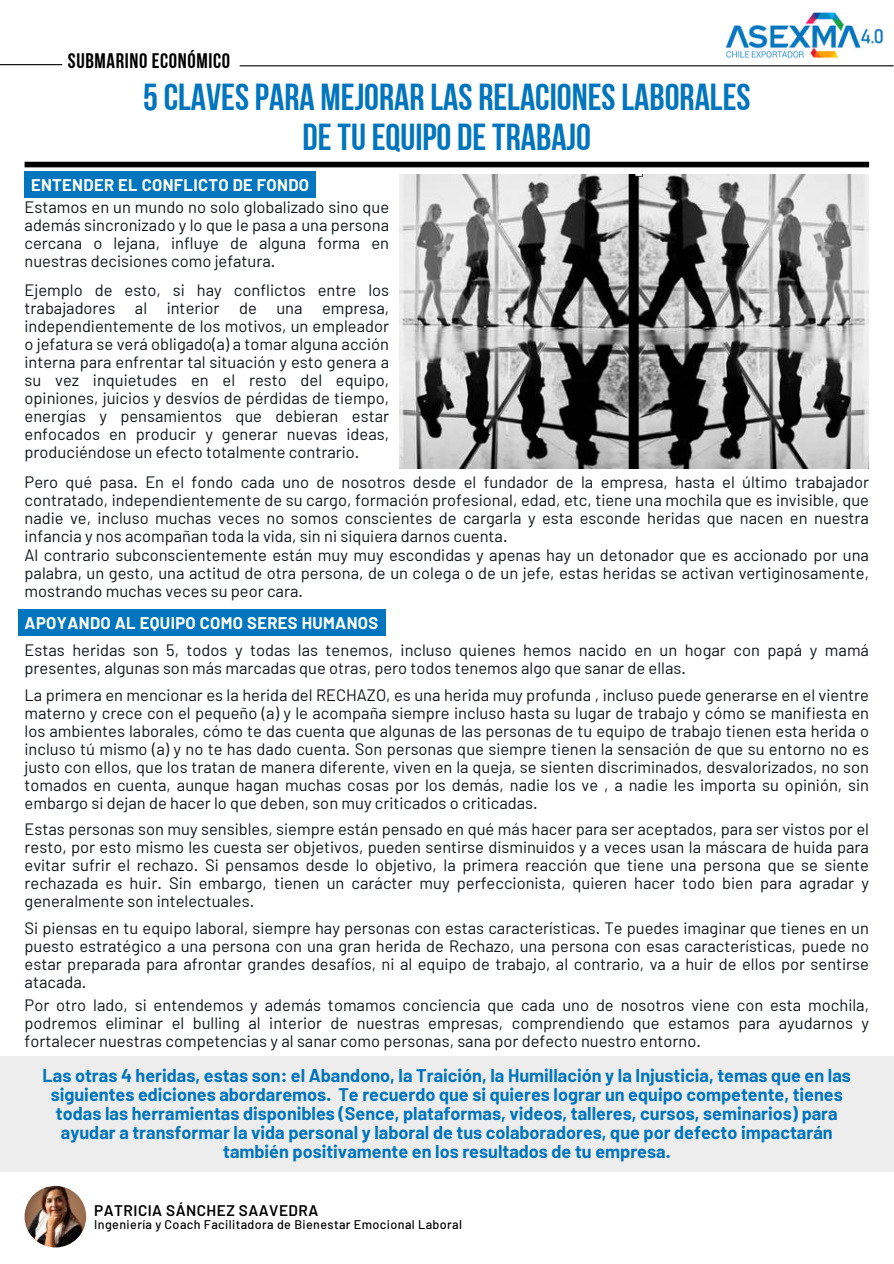
<style>
.page{position:relative;width:894px;height:1264px;background:#fff}
.page>*{position:absolute;margin:0;border:0;box-sizing:border-box;transform-origin:0 0}
.t1{font:37.5px/40.5px "Bebas Neue Cyrillic";color:#0175bd;text-align:center}
.t2{font:21px "Bebas Neue Cyrillic";letter-spacing:.03em;color:#000}
.t3{font:700 18px/19.2px "Barlow";color:#0175bd;text-align:center}
.t4{font:16.5px/18px "Barlow";color:#10141a;text-align:justify}
.t5{font:700 16.5px "Barlow";letter-spacing:.02em;color:#fff}
.t6{font:600 15.3px "Barlow";letter-spacing:.03em;color:#000}
.t7{font:500 12.6px "Barlow";letter-spacing:.03em;color:#000}
</style>
<div class="page">
<div style="left:25px;top:162px;width:843px;height:5px;background:#000"></div>
<hr style="left:0;top:64px;width:62px;height:1px;background:#000">
<hr style="left:239px;top:65px;width:654px;height:1px;background:#000">
<img style="left:724px;top:13px;width:159px;height:46px">
<img style="left:399px;top:174px;width:469px;height:294px">
<div style="left:0;top:1056px;width:893px;height:115px;background:#ededed"></div>
<img style="left:25px;top:1185px;width:61px;height:62px;border-radius:50%">
<div style="left:24px;top:171px;width:292px;height:27px;background:#0175bd"></div>
<div style="left:18px;top:608px;width:367px;height:27px;background:#0175bd"></div>
<p class="t2" style="left:68px;top:52px;width:164px">SUBMARINO ECONÓMICO</p>
<h1 class="t1" style="left:143px;top:80px;width:609px">5CLAVESPARA MEJORAR LAS RELACIONESLABORALES<br>DETUEQUIPO DETRABAJO</h1>
<p class="t5" style="left:31px;top:174px;width:279px">ENTENDER EL CONFLICTO DE FONDO</p>
<p class="t4" style="left:25px;top:197px;width:366px">Estamos en un mundo no solo globalizado sino que además sincronizado y lo que le pasa a una persona cercana o lejana, influye de alguna forma en nuestras decisiones como jefatura.</p>
<p class="t4" style="left:25px;top:281px;width:366px">Ejemplo de esto, si hay conflictos entre los trabajadores al interior de una empresa, independientemente de los motivos, un empleador o jefatura se verá obligado(a) a tomar alguna acción interna para enfrentar tal situación y esto genera a su vez inquietudes en el resto del equipo, opiniones, juicios y desvíos de pérdidas de tiempo, energías y pensamientos que debieran estar enfocados en producir y generar nuevas ideas, produciéndose un efecto totalmente contrario.</p>
<p class="t4" style="left:25px;top:472px;width:845px">Pero qué pasa. En el fondo cada uno de nosotros desde el fundador de la empresa, hasta el último trabajador contratado, independientemente de su cargo, formación profesional, edad, etc, tiene una mochila que es invisible, que nadie ve, incluso muchas veces no somos conscientes de cargarla y esta esconde heridas que nacen en nuestra infancia y nos acompañan toda la vida, sin ni siquiera darnos cuenta.</p>
<p class="t4" style="left:25px;top:545px;width:845px">Al contrario subconscientemente están muy muy escondidas y apenas hay un detonador que es accionado por una palabra, un gesto, una actitud de otra persona, de un colega o de un jefe, estas heridas se activan vertiginosamente, mostrando muchas veces su peor cara.</p>
<p class="t5" style="left:25px;top:612px;width:355px">APOYANDO AL EQUIPO COMO SERES HUMANOS</p>
<p class="t4" style="left:25px;top:641px;width:845px">Estas heridas son 5, todos y todas las tenemos, incluso quienes hemos nacido en un hogar con papá y mamá presentes, algunas son más marcadas que otras, pero todos tenemos algo que sanar de ellas.</p>
<p class="t4" style="left:25px;top:685px;width:845px">La primera en mencionar es la herida del RECHAZO, es una herida muy profunda , incluso puede generarse en el vientre materno y crece con el pequeño (a) y le acompaña siempre incluso hasta su lugar de trabajo y cómo se manifiesta en los ambientes laborales, cómo te das cuenta que algunas de las personas de tu equipo de trabajo tienen esta herida o incluso tú mismo (a) y no te has dado cuenta. Son personas que siempre tienen la sensación de que su entorno no es justo con ellos, que los tratan de manera diferente, viven en la queja, se sienten discriminados, desvalorizados, no son tomados en cuenta, aunque hagan muchas cosas por los demás, nadie los ve , a nadie les importa su opinión, sin embargo si dejan de hacer lo que deben, son muy criticados o criticadas.</p>
<p class="t4" style="left:25px;top:819px;width:845px">Estas personas son muy sensibles, siempre están pensado en qué más hacer para ser aceptados, para ser vistos por el resto, por esto mismo les cuesta ser objetivos, pueden sentirse disminuidos y a veces usan la máscara de huida para evitar sufrir el rechazo. Si pensamos desde lo objetivo, la primera reacción que tiene una persona que se siente rechazada es huir. Sin embargo, tienen un carácter muy perfeccionista, quieren hacer todo bien para agradar y generalmente son intelectuales.</p>
<p class="t4" style="left:25px;top:918px;width:845px">Si piensas en tu equipo laboral, siempre hay personas con estas características. Te puedes imaginar que tienes en un puesto estratégico a una persona con una gran herida de Rechazo, una persona con esas características, puede no estar preparada para afrontar grandes desafíos, ni al equipo de trabajo, al contrario, va a huir de ellos por sentirse atacada.</p>
<p class="t4" style="left:25px;top:995px;width:845px">Por otro lado, si entendemos y además tomamos conciencia que cada uno de nosotros viene con esta mochila, podremos eliminar el bulling al interior de nuestras empresas, comprendiendo que estamos para ayudarnos y fortalecer nuestras competencias y al sanar como personas, sana por defecto nuestro entorno.</p>
<p class="t3" style="left:43px;top:1064px;width:809px">Las otras 4 heridas, estas son: el Abandono, la Traición, la Humillación y la Injusticia, temas que en las siguientes ediciones abordaremos. Te recuerdo que si quieres lograr un equipo competente, tienes todas las herramientas disponibles (Sence, plataformas, videos, talleres, cursos, seminarios) para ayudar a transformar la vida personal y laboral de tus colaboradores, que por defecto impactarán también positivamente en los resultados de tu empresa.</p>
<p class="t6" style="left:94px;top:1200px;width:225px">PATRICIA SÁNCHEZ SAAVEDRA</p>
<p class="t7" style="left:94px;top:1216px;width:369px">Ingeniería y Coach Facilitadora de Bienestar Emocional Laboral</p>
</div>
